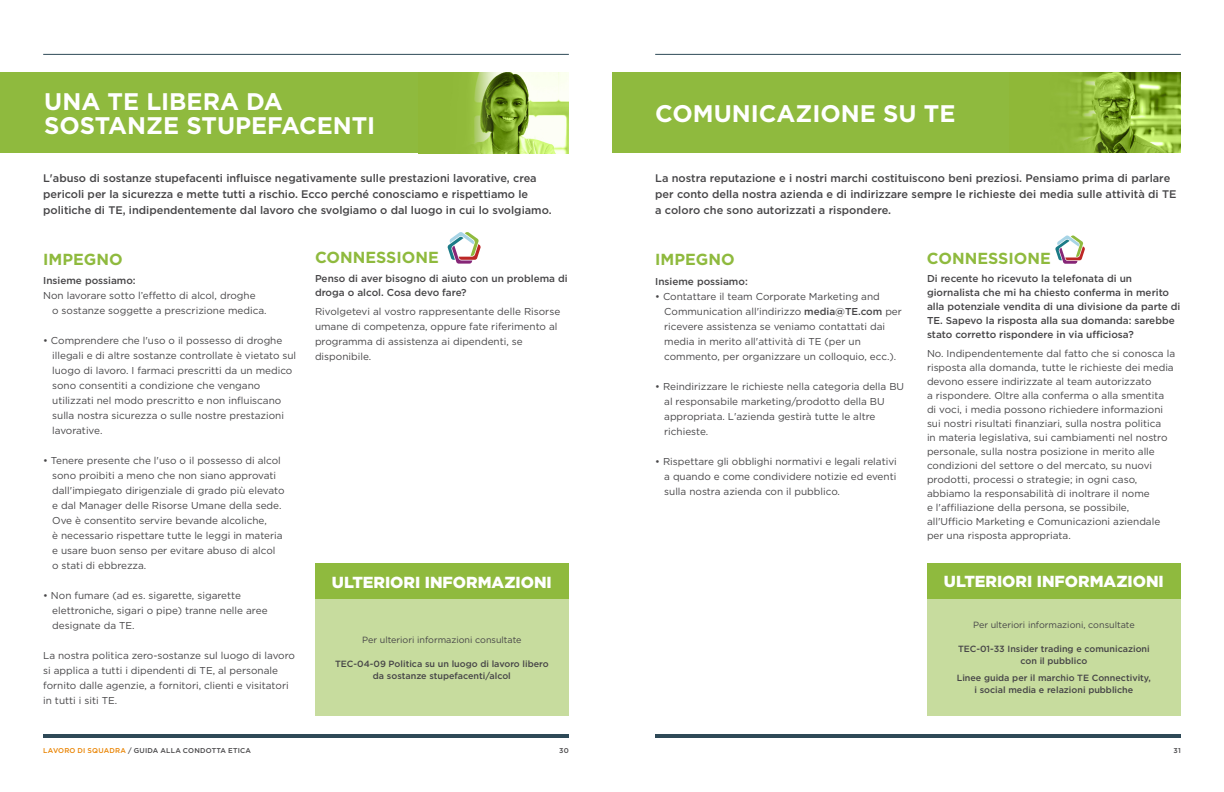
<style>
.page{position:relative;width:1224px;height:792px;background:#fff}
.page>*{position:absolute;margin:0;border:0;box-sizing:border-box;transform-origin:0 0}
.t1{font:700 24px/24px "Gotham";color:#fff}
.t2{font:900 16px "Gotham";color:#fff}
.t3{font:700 16px "Gotham";color:#8fba3e}
.t4{font:500 11px/16px "Gotham";color:#464547}
.t5{font:10px/15px "Gotham";color:#464547}
.t6{font:500 10px/14px "Gotham";color:#464547}
.t7{font:500 9px/12px "Gotham";color:#464547;text-align:center}
.t8{font:9px "Gotham";color:#464547}
.t9{font:500 7px "Gotham";letter-spacing:.025em;color:#464547}
.s1{font-weight:500}
.s2{color:#e98300}
</style>
<div class="page">
<hr style="left:655px;top:734px;width:526px;height:4px;background:#2e4957">
<hr style="left:655px;top:54px;width:526px;height:1px;background:#2e4957">
<hr style="left:43px;top:734px;width:526px;height:4px;background:#2e4957">
<hr style="left:43px;top:54px;width:526px;height:1px;background:#2e4957">
<div style="left:612px;top:72px;width:569px;height:81px;background:#8fba3e"></div>
<img style="left:1073px;top:72px;width:108px;height:81px">
<div style="left:0;top:72px;width:569px;height:81px;background:#8fba3e"></div>
<img style="left:472px;top:72px;width:97px;height:81px">
<div style="left:927px;top:599px;width:254px;height:116px;background:#c7dc9e"></div>
<div style="left:927px;top:564px;width:254px;height:35px;background:#8fba3e"></div>
<svg style="left:1055px;top:235px;width:30px;height:29px"></svg>
<div style="left:315px;top:599px;width:254px;height:117px;background:#c7dc9e"></div>
<div style="left:315px;top:564px;width:254px;height:35px;background:#8fba3e"></div>
<svg style="left:447px;top:232px;width:34px;height:32px"></svg>
<h1 class="t1" style="left:44px;top:90px;width:333px">UNA TE LIBERA DA<br>SOSTANZE STUPEFACENTI</h1>
<p class="t4" style="left:43px;top:170px;width:510px">L'abuso di sostanze stupefacenti influisce negativamente sulle prestazioni lavorative, crea pericoli per la sicurezza e mette tutti a rischio. Ecco perché conosciamo e rispettiamo le politiche di TE, indipendentemente dal lavoro che svolgiamo o dal luogo in cui lo svolgiamo.</p>
<h2 class="t3" style="left:315px;top:247px;width:125px">CONNESSIONE</h2>
<p class="t6" style="left:315px;top:271px;width:254px">Penso di aver bisogno di aiuto con un problema di droga o alcol. Cosa devo fare?</p>
<p class="t5" style="left:315px;top:304px;width:247px">Rivolgetevi al vostro rappresentante delle Risorse umane di competenza, oppure fate riferimento al programma di assistenza ai dipendenti, se disponibile.</p>
<h2 class="t3" style="left:43px;top:249px;width:81px">IMPEGNO</h2>
<p class="t6" style="left:43px;top:274px;width:94px">Insieme possiamo:</p>
<p class="t5" style="left:52px;top:288px;width:216px;text-indent:-9px">Non lavorare sotto l’effetto di alcol, droghe<br>o sostanze soggette a prescrizione medica.</p>
<p class="t5" style="left:52px;top:333px;width:246px;text-indent:-9px">• Comprendere che l'uso o il possesso di droghe illegali e di altre sostanze controllate è vietato sul luogo di lavoro. I farmaci prescritti da un medico sono consentiti a condizione che vengano utilizzati nel modo prescritto e non influiscano sulla nostra sicurezza o sulle nostre prestazioni lavorative.</p>
<p class="t5" style="left:52px;top:453px;width:234px;text-indent:-9px">• Tenere presente che l'uso o il possesso di alcol sono proibiti a meno che non siano approvati dall'impiegato dirigenziale di grado più elevato e dal Manager delle Risorse Umane della sede.<br>Ove è consentito servire bevande alcoliche,<br>è necessario rispettare tutte le leggi in materia e usare buon senso per evitare abuso di alcol<br>o stati di ebbrezza.</p>
<p class="t5" style="left:52px;top:588px;width:217px;text-indent:-9px">• Non fumare (ad es. sigarette, sigarette elettroniche, sigari o pipe) tranne nelle aree designate da TE.</p>
<p class="t5" style="left:43px;top:648px;width:253px">La nostra politica zero-sostanze sul luogo di lavoro si applica a tutti i dipendenti di TE, al personale fornito dalle agenzie, a fornitori, clienti e visitatori in tutti i siti TE.</p>
<h2 class="t2" style="left:332px;top:571px;width:221px">ULTERIORI INFORMAZIONI</h2>
<p class="t8" style="left:362px;top:634px;width:161px">Per ulteriori informazioni consultate</p>
<p class="t7" style="left:335px;top:657px;width:215px">TEC-04-09 Politica su un luogo di lavoro libero da sostanze stupefacenti/alcol</p>
<h1 class="t1" style="left:655px;top:101px;width:302px">COMUNICAZIONE SU TE</h1>
<p class="t4" style="left:655px;top:170px;width:523px">La nostra reputazione e i nostri marchi costituiscono beni preziosi. Pensiamo prima di parlare per conto della nostra azienda e di indirizzare sempre le richieste dei media sulle attività di TE a coloro che sono autorizzati a rispondere.</p>
<h2 class="t3" style="left:655px;top:249px;width:81px">IMPEGNO</h2>
<p class="t6" style="left:655px;top:274px;width:94px">Insieme possiamo:</p>
<p class="t5" style="left:664px;top:288px;width:239px;text-indent:-9px">• Contattare il team Corporate Marketing and Communication all'indirizzo <span class="s1">media@TE.com</span> per ricevere assistenza se veniamo contattati dai media in merito all'attività di TE (per un commento, per organizzare un colloquio, ecc.).</p>
<p class="t5" style="left:664px;top:378px;width:241px;text-indent:-9px">• Reindirizzare le richieste nella categoria della BU al responsabile marketing/prodotto della BU appropriata. L'azienda gestirà tutte le altre richieste.</p>
<p class="t5" style="left:664px;top:453px;width:234px;text-align:justify;text-indent:-9px">• Rispettare gli obblighi normativi e legali relativi a quando e come condividere notizie ed eventi sulla nostra azienda con il pubblico.</p>
<h2 class="t3" style="left:927px;top:247px;width:125px">CONNESSIONE</h2>
<p class="t6" style="left:927px;top:271px;width:255px">Di recente ho ricevuto la telefonata di un giornalista che mi ha chiesto conferma in merito alla potenziale vendita di una divisione da parte di TE. Sapevo la risposta alla sua domanda: sarebbe stato corretto rispondere in via ufficiosa?</p>
<p class="t5" style="left:927px;top:346px;width:250px;line-height:14px">No. Indipendentemente dal fatto che si conosca la risposta alla domanda, tutte le richieste dei media devono essere indirizzate al team autorizzato<br>a rispondere. Oltre alla conferma o alla smentita di voci, i media possono richiedere informazioni sui nostri risultati finanziari, sulla nostra politica<br>in materia legislativa, sui cambiamenti nel nostro personale, sulla nostra posizione in merito alle condizioni del settore o del mercato, su nuovi prodotti, processi o strategie; in ogni caso, abbiamo la responsabilità di inoltrare il nome<br>e l'affiliazione della persona, se possibile, all'Ufficio Marketing e Comunicazioni aziendale per una risposta appropriata.</p>
<h2 class="t2" style="left:944px;top:571px;width:221px">ULTERIORI INFORMAZIONI</h2>
<p class="t8" style="left:973px;top:619px;width:163px">Per ulteriori informazioni, consultate</p>
<p class="t7" style="left:958px;top:643px;width:193px">TEC-01-33 Insider trading e comunicazioni con il pubblico</p>
<p class="t7" style="left:957px;top:672px;width:196px">Linee guida per il marchio TE Connectivity, i social media e relazioni pubbliche</p>
<p class="t9" style="left:43px;top:746px;width:209px"><span class="s2">LAVORO DI SQUADRA</span> / GUIDA ALLA CONDOTTA ETICA</p>
<p class="t9" style="left:559px;top:746px;width:11px">30</p>
<p class="t9" style="left:1174px;top:746px;width:9px">31</p>
</div>
